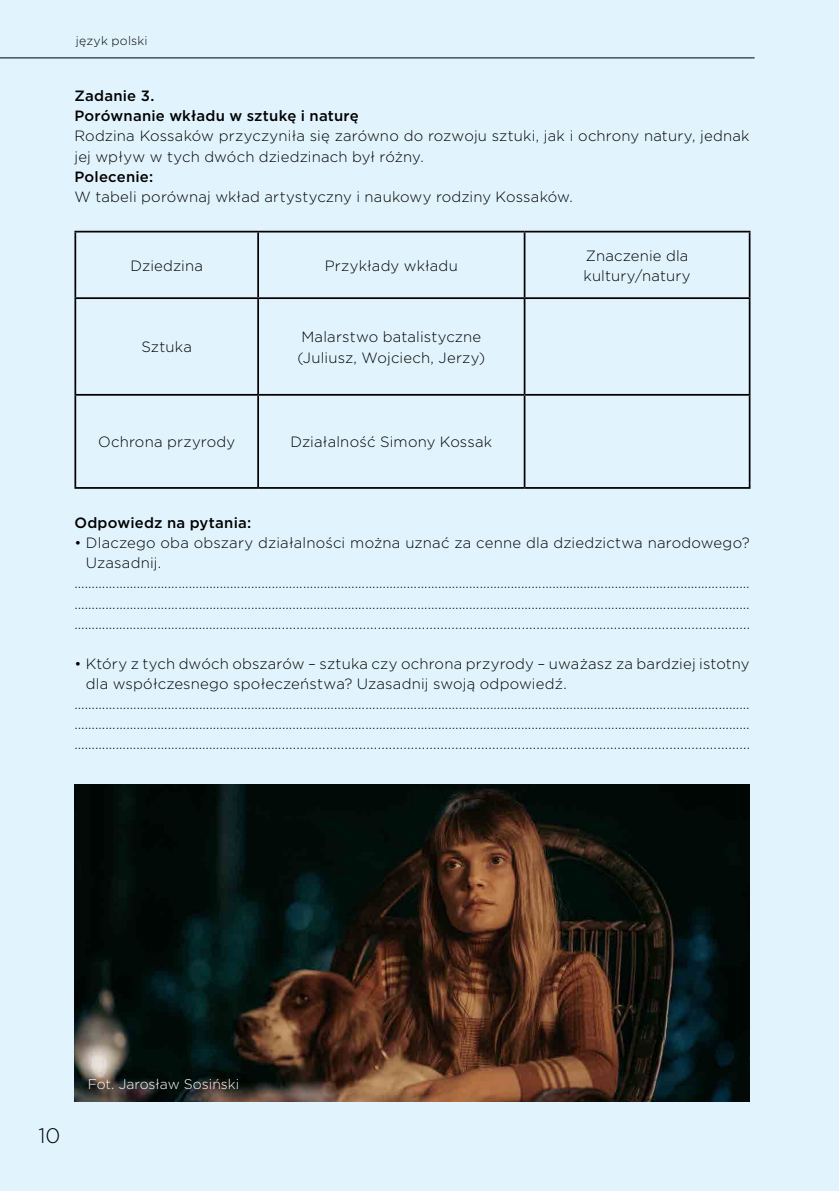
<style>
.page{position:relative;width:839px;height:1191px;background:#fff}
.page>*{position:absolute;margin:0;border:0;box-sizing:border-box;transform-origin:0 0}
.t1{font:300 21px "Gotham";color:#000}
.t2{font:300 14.88px/20.1px "Gotham";letter-spacing:.01em;color:#000}
.t3{font:500 14.88px/20.1px "Gotham";letter-spacing:.015em;color:#000}
.t4{font:300 14px "Gotham";color:#fff}
.t5{font:300 12.25px "Gotham";letter-spacing:.015em;color:#000}
</style>
<div class="page">
<div style="left:0;top:0;width:838px;height:1191px;background:#e1f4fd"></div>
<hr style="left:74px;top:231px;width:184px;height:1px;background:#000">
<hr style="left:74px;top:232px;width:2px;height:65px;background:#000">
<hr style="left:258px;top:231px;width:266px;height:1px;background:#000">
<hr style="left:257px;top:232px;width:2px;height:65px;background:#000">
<hr style="left:524px;top:231px;width:226px;height:1px;background:#000">
<hr style="left:523px;top:232px;width:2px;height:65px;background:#000">
<hr style="left:748px;top:232px;width:2px;height:65px;background:#000">
<hr style="left:74px;top:297px;width:184px;height:2px;background:#000">
<hr style="left:74px;top:299px;width:2px;height:95px;background:#000">
<hr style="left:258px;top:297px;width:266px;height:2px;background:#000">
<hr style="left:257px;top:299px;width:2px;height:95px;background:#000">
<hr style="left:524px;top:297px;width:226px;height:2px;background:#000">
<hr style="left:523px;top:299px;width:2px;height:95px;background:#000">
<hr style="left:748px;top:299px;width:2px;height:95px;background:#000">
<hr style="left:74px;top:394px;width:184px;height:2px;background:#000">
<hr style="left:74px;top:396px;width:2px;height:91px;background:#000">
<hr style="left:258px;top:394px;width:266px;height:2px;background:#000">
<hr style="left:257px;top:396px;width:2px;height:91px;background:#000">
<hr style="left:524px;top:394px;width:226px;height:2px;background:#000">
<hr style="left:523px;top:396px;width:2px;height:91px;background:#000">
<hr style="left:748px;top:396px;width:2px;height:91px;background:#000">
<hr style="left:74px;top:487px;width:184px;height:2px;background:#000">
<hr style="left:258px;top:487px;width:266px;height:2px;background:#000">
<hr style="left:524px;top:487px;width:226px;height:2px;background:#000">
<img style="left:74px;top:785px;width:675px;height:316px">
<hr style="left:0;top:57px;width:754px;height:1px;background:#000">
<p class="t5" style="left:76px;top:32px;width:73px">język polski</p>
<p class="t3" style="left:74px;top:86px;width:286px">Zadanie 3.<br>Porównanie wkładu w sztukę i naturę</p>
<p class="t2" style="left:74px;top:126px;width:676px">Rodzina Kossaków przyczyniła się zarówno do rozwoju sztuki, jak i ochrony natury, jednak jej wpływ w tych dwóch dziedzinach był różny.</p>
<p class="t3" style="left:74px;top:166px;width:80px">Polecenie:</p>
<p class="t2" style="left:74px;top:186px;width:500px">W tabeli porównaj wkład artystyczny i naukowy rodziny Kossaków.</p>
<p class="t2" style="left:130px;top:255px;width:74px">Dziedzina</p>
<p class="t2" style="left:325px;top:255px;width:134px">Przykłady wkładu</p>
<p class="t2" style="left:583px;top:245px;width:109px">Znaczenie dla kultury/natury</p>
<p class="t2" style="left:141px;top:337px;width:52px">Sztuka</p>
<p class="t2" style="left:297px;top:327px;width:189px">Malarstwo batalistyczne (Juliusz, Wojciech, Jerzy)</p>
<p class="t2" style="left:98px;top:431px;width:138px">Ochrona przyrody</p>
<p class="t2" style="left:290px;top:431px;width:203px">Działalność Simony Kossak</p>
<p class="t3" style="left:74px;top:512px;width:178px">Odpowiedz na pytania:</p>
<p class="t2" style="left:74px;top:532px;width:676px">• Dlaczego oba obszary działalności można uznać za cenne dla dziedzictwa narodowego?</p>
<p class="t2" style="left:86px;top:552px;width:77px">Uzasadnij.</p>
<p class="t2" style="left:74px;top:572px;width:676px">……………………………………………………………………………………………………………………………………………………………………………</p>
<p class="t2" style="left:74px;top:593px;width:676px">……………………………………………………………………………………………………………………………………………………………………………</p>
<p class="t2" style="left:74px;top:613px;width:677px">……………………………………………………...............................................................................................................................</p>
<p class="t2" style="left:74px;top:653px;width:676px">• Który z tych dwóch obszarów – sztuka czy ochrona przyrody – uważasz za bardziej istotny</p>
<p class="t2" style="left:86px;top:673px;width:482px">dla współczesnego społeczeństwa? Uzasadnij swoją odpowiedź.</p>
<p class="t2" style="left:74px;top:693px;width:676px">……………………………………………………………………………………………………………………………………………………………………………</p>
<p class="t2" style="left:74px;top:713px;width:676px">……………………………………………………………………………………………………………………………………………………………………………</p>
<p class="t2" style="left:74px;top:733px;width:677px">……………………………………………………...............................................................................................................................</p>
<h1 class="t1" style="left:38px;top:1122px;width:23px">10</h1>
<p class="t4" style="left:88px;top:1075px;width:153px">Fot. Jarosław Sosiński</p>
</div>
